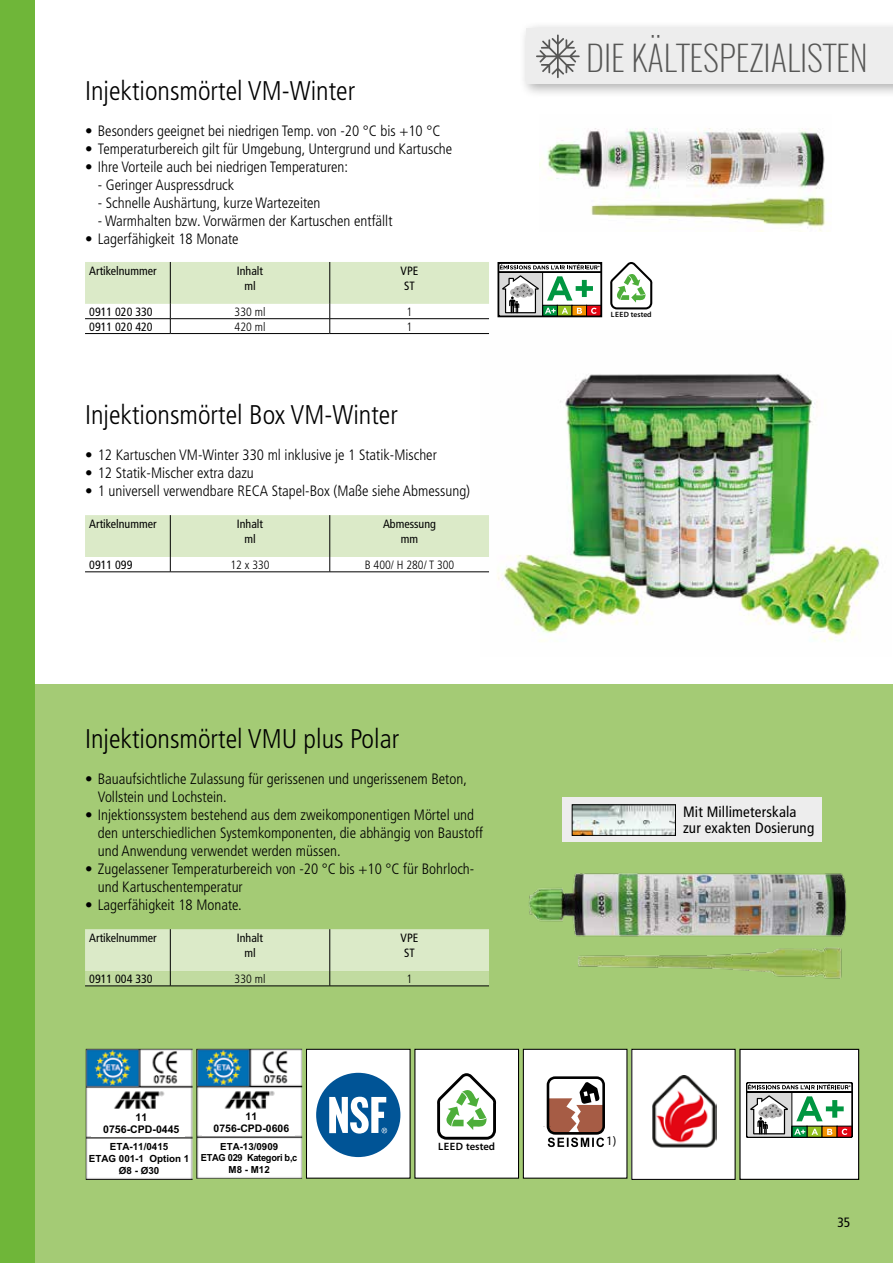
<style>
.page{position:relative;width:893px;height:1263px;background:#fff}
.page>*{position:absolute;margin:0;border:0;box-sizing:border-box;transform-origin:0 0}
.t1{font:200 34.8px "Oswald";color:#575756}
.t2{font:300 condensed 27px "Frutiger LT Pro";color:#000}
.t3{font:300 condensed 15px/18px "Frutiger LT Pro";color:#000}
.t4{font:condensed 15px/15.8px "Frutiger LT Pro";letter-spacing:.015em;color:#000}
.t5{font:condensed 13.5px "Frutiger LT Pro";color:#000}
.t6{font:12.9px "Myriad Pro";color:#000}
.t7{font:condensed 12px/14.4px "Frutiger LT Pro";color:#000;text-align:center}
.t8{font:300 condensed 12px "Frutiger LT Pro";color:#000}
.t9{font:600 10.65px "Myriad Pro";color:#000}
.t10{font:700 10.5px/12.6px "Arial";color:#000;text-align:center}
.t11{font:700 9.9px/11.9px "Arial";color:#000;text-align:center}
.t12{font:700 9.75px/11.7px "Arial";letter-spacing:-.03em;color:#000;text-align:center}
.t13{font:600 7.65px "Myriad Pro";color:#000}
</style>
<div class="page">
<div style="left:0;top:685px;width:893px;height:578px;background:#a4cb75"></div>
<img style="left:481px;top:334px;width:399px;height:308px">
<svg style="left:85px;top:262px;width:404px;height:71px"></svg>
<hr style="left:85px;top:333px;width:85px;height:1px;background:#000">
<hr style="left:170px;top:333px;width:160px;height:1px;background:#000">
<hr style="left:330px;top:333px;width:159px;height:1px;background:#000">
<img style="left:539px;top:128px;width:287px;height:103px">
<svg style="left:85px;top:515px;width:404px;height:57px"></svg>
<hr style="left:85px;top:572px;width:85px;height:1px;background:#000">
<hr style="left:170px;top:572px;width:160px;height:1px;background:#000">
<hr style="left:330px;top:572px;width:159px;height:1px;background:#000">
<svg style="left:85px;top:929px;width:404px;height:57px;background:#d0e2ba"></svg>
<hr style="left:85px;top:986px;width:85px;height:1px;background:#000">
<hr style="left:170px;top:986px;width:160px;height:1px;background:#000">
<hr style="left:330px;top:986px;width:159px;height:1px;background:#000">
<img style="left:529px;top:873px;width:318px;height:106px">
<div style="left:519px;top:21px;width:374px;height:78px;background:#000;opacity:.31"></div>
<div style="left:526px;top:28px;width:367px;height:56px;background:#ededed"></div>
<div style="left:562px;top:797px;width:260px;height:45px;background:#ededed"></div>
<img style="left:574px;top:806px;width:100px;height:28px">
<div style="left:572px;top:804px;width:104px;height:32px;border:1px solid #000"></div>
<svg style="left:499px;top:264px;width:101px;height:51px"></svg>
<div style="left:497px;top:262px;width:105px;height:55px;border:1px solid #000"></div>
<img style="left:86px;top:1049px;width:107px;height:131px">
<div style="left:92px;top:1110px;width:93px;height:26px;background:#fff"></div>
<div style="left:89px;top:1142px;width:100px;height:35px;background:#fff"></div>
<img style="left:196px;top:1049px;width:106px;height:130px">
<div style="left:202px;top:1109px;width:92px;height:26px;background:#fff"></div>
<div style="left:200px;top:1141px;width:99px;height:34px;background:#fff"></div>
<div style="left:523px;top:1049px;width:104px;height:129px;background:#fff"></div>
<div style="left:523px;top:1049px;width:104px;height:130px;border:1px solid #000"></div>
<svg style="left:547px;top:1076px;width:58px;height:71px"></svg>
<div style="left:415px;top:1049px;width:103px;height:129px;background:#fff"></div>
<div style="left:414px;top:1049px;width:105px;height:130px;border:1px solid #000"></div>
<svg style="left:437px;top:1073px;width:59px;height:67px"></svg>
<svg style="left:610px;top:262px;width:42px;height:47px"></svg>
<div style="left:306px;top:1049px;width:104px;height:129px;background:#fff"></div>
<div style="left:306px;top:1049px;width:105px;height:130px;border:1px solid #000"></div>
<div style="left:316px;top:1073px;width:84px;height:84px;background:#005496;border-radius:50%"></div>
<svg style="left:329px;top:1097px;width:58px;height:36px"></svg>
<div style="left:740px;top:1049px;width:119px;height:130px;background:#fff"></div>
<svg style="left:746px;top:1082px;width:107px;height:56px"></svg>
<div style="left:739px;top:1049px;width:120px;height:131px;border:1px solid #000"></div>
<div style="left:632px;top:1049px;width:103px;height:130px;background:#fff"></div>
<img style="left:652px;top:1076px;width:64px;height:72px">
<div style="left:631px;top:1049px;width:105px;height:131px;border:1px solid #000"></div>
<svg style="left:536px;top:35px;width:44px;height:43px"></svg>
<div style="left:0;top:0;width:34px;height:1263px;background:#6fb639"></div>
<h2 class="t2" style="left:85px;top:75px;width:272px">Injektionsmörtel VM-Winter</h2>
<p class="t3" style="left:85px;top:122px;width:357px">• Besonders geeignet bei niedrigen Temp. von -20 °C bis +10 °C</p>
<p class="t3" style="left:85px;top:140px;width:369px">• Temperaturbereich gilt für Umgebung, Untergrund und Kartusche</p>
<p class="t3" style="left:85px;top:158px;width:265px">• Ihre Vorteile auch bei niedrigen Temperaturen:</p>
<p class="t3" style="left:98px;top:176px;width:138px">- Geringer Auspressdruck</p>
<p class="t3" style="left:98px;top:194px;width:224px">- Schnelle Aushärtung, kurze Wartezeiten</p>
<p class="t3" style="left:98px;top:212px;width:296px">- Warmhalten bzw. Vorwärmen der Kartuschen entfällt</p>
<p class="t3" style="left:85px;top:230px;width:155px">• Lagerfähigkeit 18 Monate</p>
<p class="t7" style="left:89px;top:264px;width:69px">Artikelnummer</p>
<p class="t7" style="left:237px;top:264px;width:28px">Inhalt ml</p>
<p class="t7" style="left:401px;top:264px;width:19px;text-align:left">VPE<br>ST</p>
<p class="t7" style="left:89px;top:304px;width:65px">0911 020 330</p>
<p class="t8" style="left:235px;top:305px;width:32px">330 ml</p>
<p class="t8" style="left:407px;top:305px;width:7px">1</p>
<p class="t7" style="left:89px;top:319px;width:65px">0911 020 420</p>
<p class="t8" style="left:235px;top:320px;width:32px">420 ml</p>
<p class="t8" style="left:407px;top:320px;width:7px">1</p>
<h2 class="t2" style="left:85px;top:399px;width:314px">Injektionsmörtel Box VM-Winter</h2>
<p class="t3" style="left:85px;top:446px;width:353px">• 12 Kartuschen VM-Winter 330 ml inklusive je 1 Statik-Mischer</p>
<p class="t3" style="left:85px;top:464px;width:170px">• 12 Statik-Mischer extra dazu</p>
<p class="t3" style="left:85px;top:482px;width:387px">• 1 universell verwendbare RECA Stapel-Box (Maße siehe Abmessung)</p>
<p class="t7" style="left:89px;top:517px;width:69px">Artikelnummer</p>
<p class="t7" style="left:237px;top:517px;width:28px">Inhalt ml</p>
<p class="t7" style="left:383px;top:517px;width:54px">Abmessung mm</p>
<p class="t7" style="left:89px;top:557px;width:45px">0911 099</p>
<p class="t8" style="left:230px;top:558px;width:41px">12 x 330</p>
<p class="t8" style="left:365px;top:558px;width:91px">B 400/ H 280/ T 300</p>
<h2 class="t2" style="left:85px;top:723px;width:316px">Injektionsmörtel VMU plus Polar</h2>
<p class="t3" style="left:98px;top:770px;width:371px;text-indent:-13px">• Bauaufsichtliche Zulassung für gerissenen und ungerissenem Beton,<br>Vollstein und Lochstein.</p>
<p class="t3" style="left:98px;top:806px;width:387px;text-indent:-13px">• Injektionssystem bestehend aus dem zweikomponentigen Mörtel und den unterschiedlichen Systemkomponenten, die abhängig von Baustoff und Anwendung verwendet werden müssen.</p>
<p class="t3" style="left:98px;top:860px;width:378px;text-indent:-13px">• Zugelassener Temperaturbereich von -20 °C bis +10 °C für Bohrloch&shy;und Kartuschentemperatur</p>
<p class="t3" style="left:85px;top:896px;width:158px">• Lagerfähigkeit 18 Monate.</p>
<p class="t7" style="left:89px;top:931px;width:69px">Artikelnummer</p>
<p class="t7" style="left:237px;top:931px;width:28px">Inhalt ml</p>
<p class="t7" style="left:401px;top:931px;width:19px;text-align:left">VPE<br>ST</p>
<p class="t7" style="left:89px;top:971px;width:65px">0911 004 330</p>
<p class="t8" style="left:235px;top:972px;width:32px">330 ml</p>
<p class="t8" style="left:407px;top:972px;width:7px">1</p>
<p class="t10" style="left:103px;top:1111px;width:78px">11<br>0756-CPD-0445</p>
<p class="t11" style="left:89px;top:1141px;width:102px">ETA-11/0415<br>ETAG 001-1 Option 1<br>Ø8 - Ø30</p>
<p class="t10" style="left:214px;top:1110px;width:77px">11<br>0756-CPD-0606</p>
<p class="t12" style="left:201px;top:1140px;width:98px">ETA-13/0909<br>ETAG 029 Kategori b,c<br>M8 - M12</p>
<p class="t9" style="left:438px;top:1140px;width:59px">LEED tested</p>
<h1 class="t1" style="left:586px;top:27px;width:283px">DIE KÄLTESPEZIALISTEN</h1>
<p class="t13" style="left:611px;top:309px;width:42px">LEED tested</p>
<p class="t4" style="left:683px;top:804px;width:133px">Mit Millimeterskala zur exakten Dosierung</p>
<p class="t6" style="left:606px;top:1133px;width:12px">1)</p>
<p class="t5" style="left:837px;top:1214px;width:15px">35</p>
</div>
